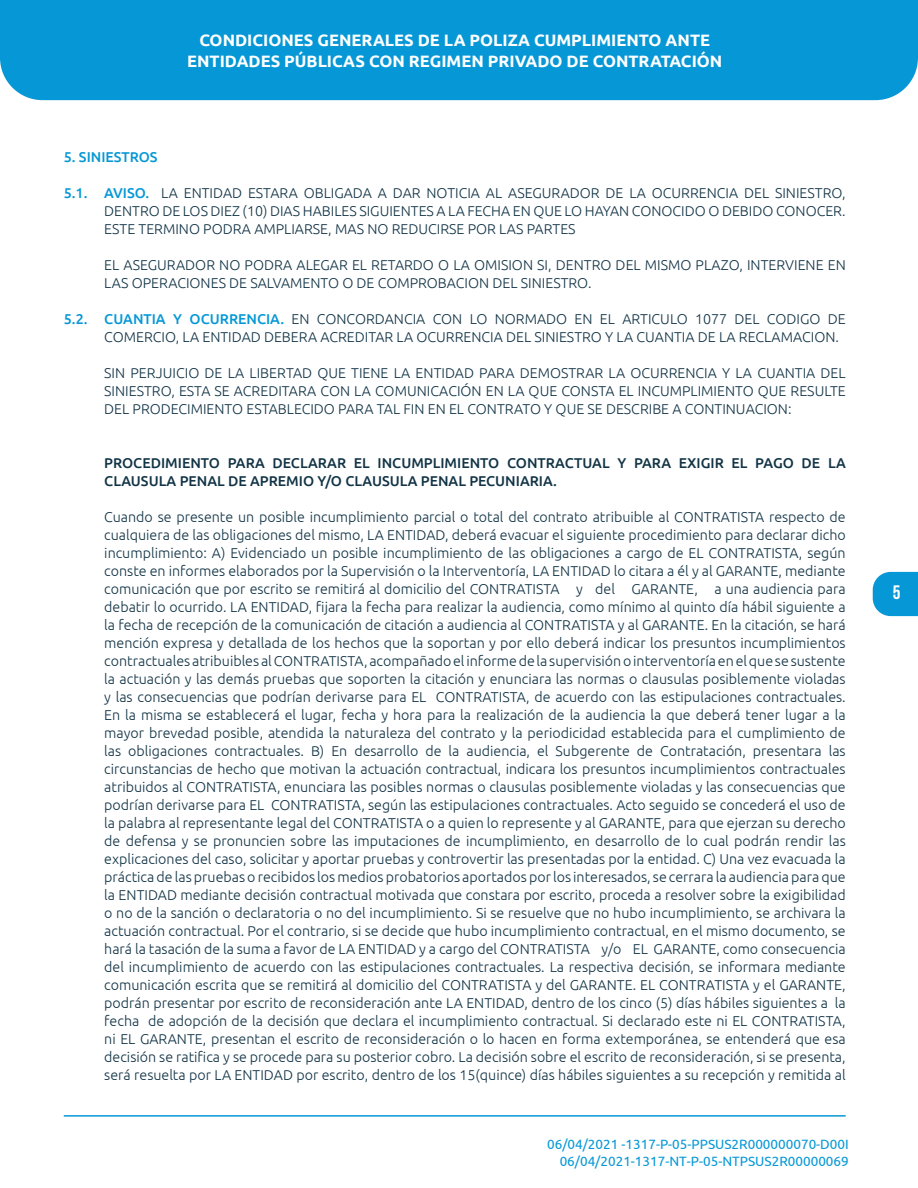
<style>
.page{position:relative;width:918px;height:1188px;background:#fff}
.page>*{position:absolute;margin:0;border:0;box-sizing:border-box;transform-origin:0 0}
.t1{font:700 19.5px "Bebas Neue";color:#fff}
.t2{font:700 16.5px/21px "Ubuntu";color:#fff;text-align:center}
.t3{font:300 14.25px/18px "Ubuntu";color:#123446;text-align:justify}
.t4{font:500 14.25px/18px "Ubuntu";color:#123446}
.t5{font:500 14.25px "Ubuntu";color:#0698d6}
.t6{font:13.5px/16.2px "Ubuntu";color:#0698d6;text-align:right}
.s1{font-weight:500;color:#0698d6}
</style>
<div class="page">
<div style="left:0;top:0;width:918px;height:100px;background:#0698d6"></div>
<svg style="left:873px;top:572px;width:45px;height:44px;background:#169ed8"></svg>
<hr style="left:64px;top:1115px;width:782px;height:2px;background:#0698d6">
<p class="t2" style="left:187px;top:30px;width:537px">CONDICIONES GENERALES DE LA POLIZA CUMPLIMIENTO ANTE<br>ENTIDADES PÚBLICAS CON REGIMEN PRIVADO DE CONTRATACIÓN</p>
<p class="t5" style="left:64px;top:148px;width:95px">5. SINIESTROS</p>
<p class="t3" style="left:104px;top:184px;width:743px;text-indent:-41px"><span class="s1">5.1. AVISO.</span> LA ENTIDAD ESTARA OBLIGADA A DAR NOTICIA AL ASEGURADOR DE LA OCURRENCIA DEL SINIESTRO, DENTRO DE LOS DIEZ (10) DIAS HABILES SIGUIENTES A LA FECHA EN QUE LO HAYAN CONOCIDO O DEBIDO CONOCER.<br>ESTE TERMINO PODRA AMPLIARSE, MAS NO REDUCIRSE POR LAS PARTES</p>
<p class="t3" style="left:104px;top:256px;width:743px">EL ASEGURADOR NO PODRA ALEGAR EL RETARDO O LA OMISION SI, DENTRO DEL MISMO PLAZO, INTERVIENE EN<br>LAS OPERACIONES DE SALVAMENTO O DE COMPROBACION DEL SINIESTRO.</p>
<p class="t3" style="left:104px;top:310px;width:743px;text-indent:-40px"><span class="s1">5.2. CUANTIA Y OCURRENCIA.</span> EN CONCORDANCIA CON LO NORMADO EN EL ARTICULO 1077 DEL CODIGO DE<br>COMERCIO, LA ENTIDAD DEBERA ACREDITAR LA OCURRENCIA DEL SINIESTRO Y LA CUANTIA DE LA RECLAMACION.</p>
<p class="t3" style="left:104px;top:364px;width:743px">SIN PERJUICIO DE LA LIBERTAD QUE TIENE LA ENTIDAD PARA DEMOSTRAR LA OCURRENCIA Y LA CUANTIA DEL SINIESTRO, ESTA SE ACREDITARA CON LA COMUNICACIÓN EN LA QUE CONSTA EL INCUMPLIMIENTO QUE RESULTE DEL PRODECIMIENTO ESTABLECIDO PARA TAL FIN EN EL CONTRATO Y QUE SE DESCRIBE A CONTINUACION:</p>
<p class="t4" style="left:104px;top:453px;width:743px">PROCEDIMIENTO PARA DECLARAR EL INCUMPLIMIENTO CONTRACTUAL Y PARA EXIGIR EL PAGO DE LA<br>CLAUSULA PENAL DE APREMIO Y/O CLAUSULA PENAL PECUNIARIA.</p>
<p class="t3" style="left:104px;top:508px;width:743px">Cuando se presente un posible incumplimiento parcial o total del contrato atribuible al CONTRATISTA respecto de cualquiera de las obligaciones del mismo, LA ENTIDAD, deberá evacuar el siguiente procedimiento para declarar dicho incumplimiento: A) Evidenciado un posible incumplimiento de las obligaciones a cargo de EL CONTRATISTA, según conste en informes elaborados por la Supervisión o la Interventoría, LA ENTIDAD lo citara a él y al GARANTE, mediante comunicación que por escrito se remitirá al domicilio del CONTRATISTA y del GARANTE, a una audiencia para debatir lo ocurrido. LA ENTIDAD, fijara la fecha para realizar la audiencia, como mínimo al quinto día hábil siguiente a la fecha de recepción de la comunicación de citación a audiencia al CONTRATISTA y al GARANTE. En la citación, se hará mención expresa y detallada de los hechos que la soportan y por ello deberá indicar los presuntos incumplimientos contractuales atribuibles al CONTRATISTA, acompañado el informe de la supervisión o interventoría en el que se sustente la actuación y las demás pruebas que soporten la citación y enunciara las normas o clausulas posiblemente violadas y las consecuencias que podrían derivarse para EL CONTRATISTA, de acuerdo con las estipulaciones contractuales.<br>En la misma se establecerá el lugar, fecha y hora para la realización de la audiencia la que deberá tener lugar a la mayor brevedad posible, atendida la naturaleza del contrato y la periodicidad establecida para el cumplimiento de las obligaciones contractuales. B) En desarrollo de la audiencia, el Subgerente de Contratación, presentara las circunstancias de hecho que motivan la actuación contractual, indicara los presuntos incumplimientos contractuales atribuidos al CONTRATISTA, enunciara las posibles normas o clausulas posiblemente violadas y las consecuencias que podrían derivarse para EL CONTRATISTA, según las estipulaciones contractuales. Acto seguido se concederá el uso de la palabra al representante legal del CONTRATISTA o a quien lo represente y al GARANTE, para que ejerzan su derecho de defensa y se pronuncien sobre las imputaciones de incumplimiento, en desarrollo de lo cual podrán rendir las explicaciones del caso, solicitar y aportar pruebas y controvertir las presentadas por la entidad. C) Una vez evacuada la práctica de las pruebas o recibidos los medios probatorios aportados por los interesados, se cerrara la audiencia para que la ENTIDAD mediante decisión contractual motivada que constara por escrito, proceda a resolver sobre la exigibilidad o no de la sanción o declaratoria o no del incumplimiento. Si se resuelve que no hubo incumplimiento, se archivara la actuación contractual. Por el contrario, si se decide que hubo incumplimiento contractual, en el mismo documento, se hará la tasación de la suma a favor de LA ENTIDAD y a cargo del CONTRATISTA y/o EL GARANTE, como consecuencia del incumplimiento de acuerdo con las estipulaciones contractuales. La respectiva decisión, se informara mediante comunicación escrita que se remitirá al domicilio del CONTRATISTA y del GARANTE. EL CONTRATISTA y el GARANTE, podrán presentar por escrito de reconsideración ante LA ENTIDAD, dentro de los cinco (5) días hábiles siguientes a la fecha de adopción de la decisión que declara el incumplimiento contractual. Si declarado este ni EL CONTRATISTA, ni EL GARANTE, presentan el escrito de reconsideración o lo hacen en forma extemporánea, se entenderá que esa decisión se ratifica y se procede para su posterior cobro. La decisión sobre el escrito de reconsideración, si se presenta, será resuelta por LA ENTIDAD por escrito, dentro de los 15(quince) días hábiles siguientes a su recepción y remitida al</p>
<p class="t6" style="left:547px;top:1136px;width:303px">06/04/2021 -1317-P-05-PPSUS2R000000070-D00I<br>06/04/2021-1317-NT-P-05-NTPSUS2R00000069</p>
<h1 class="t1" style="left:893px;top:582px;width:9px">5</h1>
</div>
